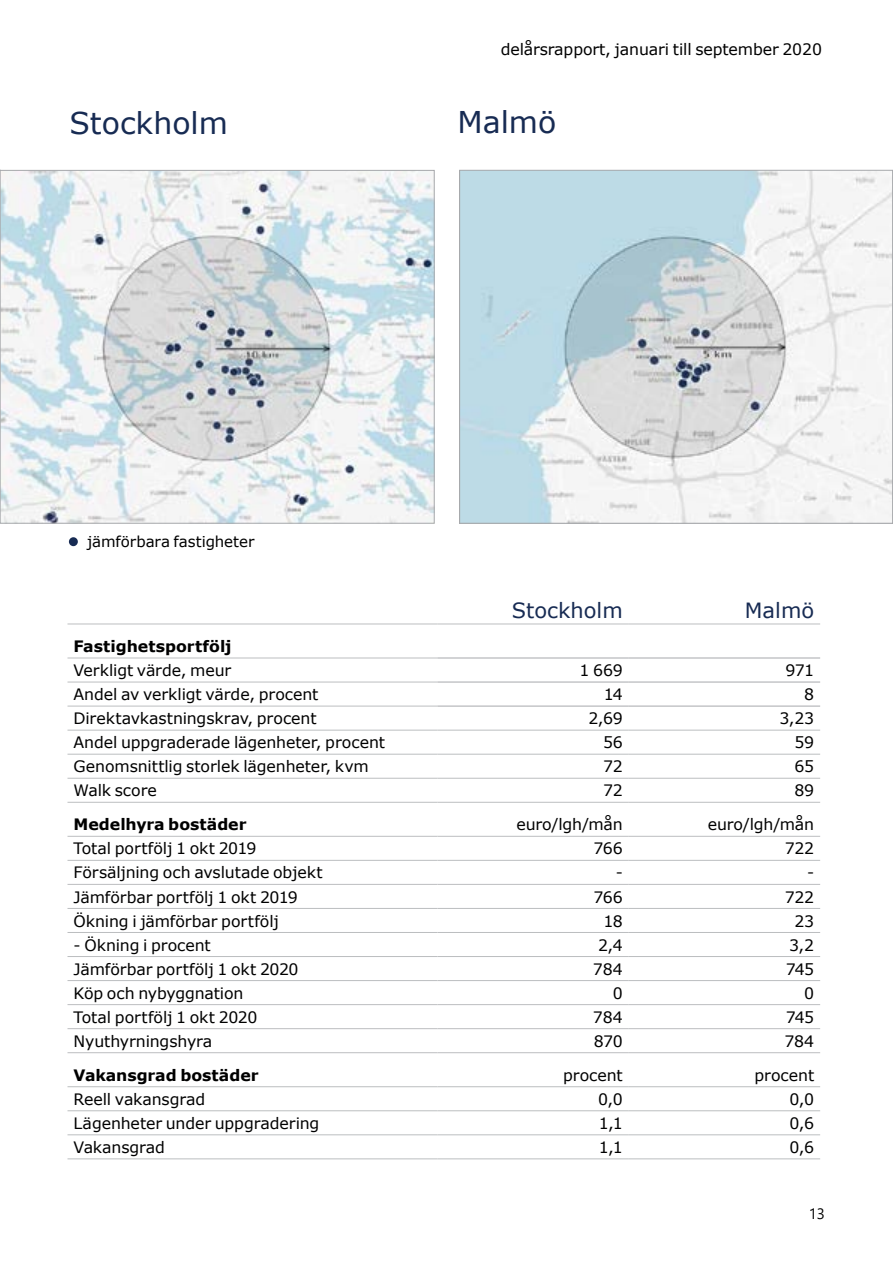
<style>
.page{position:relative;width:893px;height:1263px;background:#fff}
.page>*{position:absolute;margin:0;border:0;box-sizing:border-box;transform-origin:0 0}
.t1{font:30px "Verdana";color:#172b53}
.t2{font:21px "Verdana";color:#172b53}
.t3{font:15.75px "Verdana";letter-spacing:-.005em;color:#000}
.t4{font:700 15.75px "Verdana";letter-spacing:-.005em;color:#000}
.t5{font:15px "Verdana";color:#000}
.t6{font:15px "Segoe UI";color:#000}
</style>
<div class="page">
<hr style="left:68px;top:754px;width:369px;height:1px;background:#bcbec0">
<hr style="left:68px;top:778px;width:369px;height:1px;background:#bcbec0">
<hr style="left:68px;top:802px;width:369px;height:1px;background:#bcbec0">
<hr style="left:68px;top:836px;width:369px;height:1px;background:#bcbec0">
<hr style="left:68px;top:932px;width:369px;height:1px;background:#bcbec0">
<hr style="left:68px;top:956px;width:369px;height:1px;background:#bcbec0">
<hr style="left:68px;top:1158px;width:369px;height:1px;background:#bcbec0">
<hr style="left:68px;top:624px;width:369px;height:1px;background:#bcbec0">
<hr style="left:437px;top:624px;width:192px;height:1px;background:#bcbec0">
<hr style="left:629px;top:624px;width:191px;height:1px;background:#bcbec0">
<hr style="left:68px;top:658px;width:369px;height:1px;background:#bcbec0">
<hr style="left:68px;top:682px;width:369px;height:1px;background:#bcbec0">
<hr style="left:68px;top:706px;width:369px;height:1px;background:#bcbec0">
<hr style="left:68px;top:730px;width:369px;height:1px;background:#bcbec0">
<hr style="left:68px;top:860px;width:369px;height:1px;background:#bcbec0">
<hr style="left:68px;top:884px;width:369px;height:1px;background:#bcbec0">
<hr style="left:68px;top:908px;width:369px;height:1px;background:#bcbec0">
<hr style="left:68px;top:980px;width:369px;height:1px;background:#bcbec0">
<hr style="left:68px;top:1004px;width:369px;height:1px;background:#bcbec0">
<hr style="left:68px;top:1028px;width:369px;height:1px;background:#bcbec0">
<hr style="left:68px;top:1052px;width:369px;height:1px;background:#bcbec0">
<hr style="left:68px;top:1086px;width:369px;height:1px;background:#bcbec0">
<hr style="left:68px;top:1110px;width:369px;height:1px;background:#bcbec0">
<hr style="left:68px;top:1134px;width:369px;height:1px;background:#bcbec0">
<hr style="left:437px;top:658px;width:192px;height:1px;background:#a7a9ac">
<hr style="left:629px;top:658px;width:191px;height:1px;background:#a7a9ac">
<hr style="left:437px;top:682px;width:192px;height:1px;background:#a7a9ac">
<hr style="left:629px;top:682px;width:191px;height:1px;background:#a7a9ac">
<hr style="left:437px;top:706px;width:192px;height:1px;background:#a7a9ac">
<hr style="left:629px;top:706px;width:191px;height:1px;background:#a7a9ac">
<hr style="left:437px;top:730px;width:192px;height:1px;background:#bcbec0">
<hr style="left:629px;top:730px;width:191px;height:1px;background:#bcbec0">
<hr style="left:437px;top:754px;width:192px;height:1px;background:#bcbec0">
<hr style="left:629px;top:754px;width:191px;height:1px;background:#bcbec0">
<hr style="left:437px;top:778px;width:192px;height:1px;background:#bcbec0">
<hr style="left:629px;top:778px;width:191px;height:1px;background:#bcbec0">
<hr style="left:437px;top:802px;width:192px;height:1px;background:#bcbec0">
<hr style="left:629px;top:802px;width:191px;height:1px;background:#bcbec0">
<hr style="left:437px;top:836px;width:192px;height:1px;background:#bcbec0">
<hr style="left:629px;top:836px;width:191px;height:1px;background:#bcbec0">
<hr style="left:437px;top:860px;width:192px;height:1px;background:#bcbec0">
<hr style="left:629px;top:860px;width:191px;height:1px;background:#bcbec0">
<hr style="left:437px;top:884px;width:192px;height:1px;background:#bcbec0">
<hr style="left:629px;top:884px;width:191px;height:1px;background:#bcbec0">
<hr style="left:437px;top:908px;width:192px;height:1px;background:#bcbec0">
<hr style="left:629px;top:908px;width:191px;height:1px;background:#bcbec0">
<hr style="left:437px;top:932px;width:192px;height:1px;background:#bcbec0">
<hr style="left:629px;top:932px;width:191px;height:1px;background:#bcbec0">
<hr style="left:437px;top:956px;width:192px;height:1px;background:#bcbec0">
<hr style="left:629px;top:956px;width:191px;height:1px;background:#bcbec0">
<hr style="left:437px;top:980px;width:192px;height:1px;background:#bcbec0">
<hr style="left:629px;top:980px;width:191px;height:1px;background:#bcbec0">
<hr style="left:437px;top:1004px;width:192px;height:1px;background:#bcbec0">
<hr style="left:629px;top:1004px;width:191px;height:1px;background:#bcbec0">
<hr style="left:437px;top:1028px;width:192px;height:1px;background:#bcbec0">
<hr style="left:629px;top:1028px;width:191px;height:1px;background:#bcbec0">
<hr style="left:437px;top:1052px;width:192px;height:1px;background:#bcbec0">
<hr style="left:629px;top:1052px;width:191px;height:1px;background:#bcbec0">
<hr style="left:437px;top:1086px;width:192px;height:1px;background:#bcbec0">
<hr style="left:629px;top:1086px;width:191px;height:1px;background:#bcbec0">
<hr style="left:437px;top:1110px;width:192px;height:1px;background:#bcbec0">
<hr style="left:629px;top:1110px;width:191px;height:1px;background:#bcbec0">
<hr style="left:437px;top:1134px;width:192px;height:1px;background:#bcbec0">
<hr style="left:629px;top:1134px;width:191px;height:1px;background:#bcbec0">
<hr style="left:437px;top:1158px;width:192px;height:1px;background:#bcbec0">
<hr style="left:629px;top:1158px;width:191px;height:1px;background:#bcbec0">
<div style="left:69px;top:537px;width:9px;height:9px;background:#172b53;border-radius:50%"></div>
<img style="left:2px;top:172px;width:430px;height:349px">
<svg style="left:461px;top:172px;width:430px;height:349px"></svg>
<div style="left:459px;top:170px;width:434px;height:353px;border:1px solid #a7a9ac"></div>
<div style="left:0;top:170px;width:434px;height:353px;border:1px solid #a7a9ac"></div>
<h1 class="t1" style="left:69px;top:102px;width:160px">Stockholm</h1>
<p class="t5" style="left:87px;top:531px;width:169px">jämförbara fastigheter</p>
<p class="t3" style="left:501px;top:38px;width:323px">delårsrapport, januari till september 2020</p>
<h1 class="t1" style="left:457px;top:101px;width:100px">Malmö</h1>
<h2 class="t2" style="left:512px;top:596px;width:112px">Stockholm</h2>
<h2 class="t2" style="left:745px;top:596px;width:71px">Malmö</h2>
<p class="t4" style="left:74px;top:635px;width:159px">Fastighetsportfölj</p>
<p class="t3" style="left:74px;top:659px;width:159px">Verkligt värde, meur</p>
<p class="t3" style="left:580px;top:659px;width:45px">1 669</p>
<p class="t3" style="left:785px;top:659px;width:30px">971</p>
<p class="t3" style="left:74px;top:683px;width:246px">Andel av verkligt värde, procent</p>
<p class="t3" style="left:604px;top:683px;width:20px">14</p>
<p class="t3" style="left:804px;top:683px;width:12px">8</p>
<p class="t3" style="left:73px;top:708px;width:245px">Direktavkastningskrav, procent</p>
<p class="t3" style="left:588px;top:708px;width:36px">2,69</p>
<p class="t3" style="left:779px;top:708px;width:36px">3,23</p>
<p class="t3" style="left:73px;top:732px;width:313px">Andel uppgraderade lägenheter, procent</p>
<p class="t3" style="left:603px;top:732px;width:21px">56</p>
<p class="t3" style="left:795px;top:732px;width:21px">59</p>
<p class="t3" style="left:74px;top:756px;width:297px">Genomsnittlig storlek lägenheter, kvm</p>
<p class="t3" style="left:603px;top:756px;width:21px">72</p>
<p class="t3" style="left:794px;top:756px;width:21px">65</p>
<p class="t3" style="left:74px;top:780px;width:85px">Walk score</p>
<p class="t3" style="left:603px;top:780px;width:21px">72</p>
<p class="t3" style="left:794px;top:780px;width:21px">89</p>
<p class="t4" style="left:74px;top:813px;width:175px">Medelhyra bostäder</p>
<p class="t3" style="left:516px;top:814px;width:108px">euro/lgh/mån</p>
<p class="t3" style="left:708px;top:814px;width:108px">euro/lgh/mån</p>
<p class="t3" style="left:74px;top:838px;width:185px">Total portfölj 1 okt 2019</p>
<p class="t3" style="left:593px;top:838px;width:31px">766</p>
<p class="t3" style="left:785px;top:838px;width:31px">722</p>
<p class="t3" style="left:74px;top:862px;width:251px">Försäljning och avslutade objekt</p>
<p class="t3" style="left:616px;top:862px;width:9px">-</p>
<p class="t3" style="left:807px;top:862px;width:9px">-</p>
<p class="t3" style="left:74px;top:886px;width:226px">Jämförbar portfölj 1 okt 2019</p>
<p class="t3" style="left:593px;top:886px;width:31px">766</p>
<p class="t3" style="left:785px;top:886px;width:31px">722</p>
<p class="t3" style="left:74px;top:910px;width:207px">Ökning i jämförbar portfölj</p>
<p class="t3" style="left:603px;top:910px;width:21px">18</p>
<p class="t3" style="left:794px;top:910px;width:21px">23</p>
<p class="t3" style="left:74px;top:934px;width:139px">- Ökning i procent</p>
<p class="t3" style="left:598px;top:934px;width:26px">2,4</p>
<p class="t3" style="left:789px;top:934px;width:26px">3,2</p>
<p class="t3" style="left:74px;top:958px;width:227px">Jämförbar portfölj 1 okt 2020</p>
<p class="t3" style="left:593px;top:958px;width:31px">784</p>
<p class="t3" style="left:786px;top:958px;width:30px">745</p>
<p class="t3" style="left:74px;top:982px;width:171px">Köp och nybyggnation</p>
<p class="t3" style="left:613px;top:982px;width:12px">0</p>
<p class="t3" style="left:804px;top:982px;width:12px">0</p>
<p class="t3" style="left:74px;top:1006px;width:185px">Total portfölj 1 okt 2020</p>
<p class="t3" style="left:593px;top:1006px;width:31px">784</p>
<p class="t3" style="left:786px;top:1006px;width:30px">745</p>
<p class="t3" style="left:74px;top:1030px;width:140px">Nyuthyrningshyra</p>
<p class="t3" style="left:594px;top:1030px;width:31px">870</p>
<p class="t3" style="left:784px;top:1030px;width:31px">784</p>
<p class="t4" style="left:74px;top:1064px;width:187px">Vakansgrad bostäder</p>
<p class="t3" style="left:563px;top:1064px;width:61px">procent</p>
<p class="t3" style="left:754px;top:1064px;width:61px">procent</p>
<p class="t3" style="left:74px;top:1088px;width:133px">Reell vakansgrad</p>
<p class="t3" style="left:598px;top:1088px;width:26px">0,0</p>
<p class="t3" style="left:790px;top:1088px;width:26px">0,0</p>
<p class="t3" style="left:74px;top:1112px;width:247px">Lägenheter under uppgradering</p>
<p class="t3" style="left:599px;top:1112px;width:25px">1,1</p>
<p class="t3" style="left:790px;top:1112px;width:26px">0,6</p>
<p class="t3" style="left:74px;top:1136px;width:93px">Vakansgrad</p>
<p class="t3" style="left:599px;top:1136px;width:25px">1,1</p>
<p class="t3" style="left:790px;top:1136px;width:26px">0,6</p>
<p class="t6" style="left:809px;top:1200px;width:18px">13</p>
</div>
